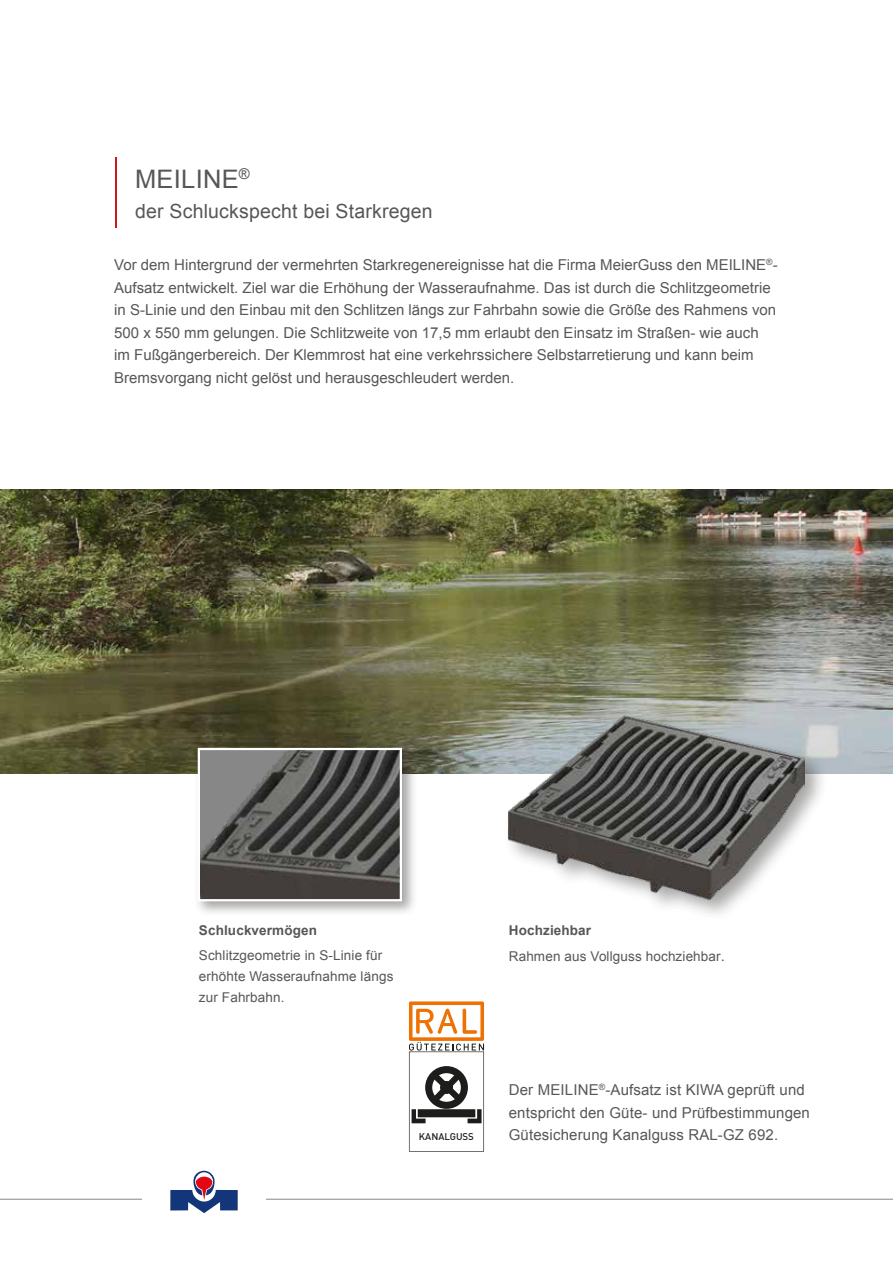
<style>
.page{position:relative;width:893px;height:1263px;background:#fff}
.page>*{position:absolute;margin:0;border:0;box-sizing:border-box;transform-origin:0 0}
.t1{font:25.5px "Arial";letter-spacing:.01em;color:#575756}
.t2{font:19.5px "Arial";letter-spacing:.01em;color:#575756}
.t3{font:15px/22.5px "Arial";color:#575756}
.t4{font:13.5px/21px "Arial";letter-spacing:.01em;color:#575756}
.t5{font:700 13.5px "Arial";letter-spacing:.01em;color:#575756}
.t6{font:500 9.75px "DIN Pro";color:#1d1d1b}
.s1{font-weight:700}
.s2{font-size:15px}
</style>
<div class="page">
<img style="left:0;top:489px;width:893px;height:285px">
<hr style="left:115px;top:157px;width:2px;height:70px;background:#cd1719">
<div style="left:194px;top:744px;width:224px;height:173px;background:#1d1d1b;opacity:.4"></div>
<img style="left:201px;top:751px;width:198px;height:147px">
<div style="left:198px;top:748px;width:204px;height:153px;border:2px solid #fff"></div>
<div style="left:503px;top:711px;width:325px;height:211px;background:#1d1d1b;opacity:.4"></div>
<img style="left:508px;top:715px;width:296px;height:202px">
<hr style="left:0;top:1199px;width:893px;height:1px;background:#878787">
<div style="left:143px;top:1165px;width:123px;height:49px;background:#fff"></div>
<svg style="left:170px;top:1171px;width:68px;height:42px"></svg>
<svg style="left:409px;top:1001px;width:75px;height:151px"></svg>
<h1 class="t1" style="left:135px;top:162px;width:116px">MEILINE<sup>®</sup></h1>
<h2 class="t2" style="left:135px;top:198px;width:299px">der Schluckspecht bei Starkregen</h2>
<p class="t3" style="left:114px;top:254px;width:665px">Vor dem Hintergrund der vermehrten Starkregenereignisse hat die Firma MeierGuss den MEILINE<sup>®</sup>- Aufsatz entwickelt. Ziel war die Erhöhung der Wasseraufnahme. Das ist durch die Schlitzgeometrie in S-Linie und den Einbau mit den Schlitzen längs zur Fahrbahn sowie die Größe des Rahmens von 500 x 550 mm gelungen. Die Schlitzweite von 17,5 mm erlaubt den Einsatz im Straßen- wie auch im Fußgängerbereich. Der Klemmrost hat eine verkehrssichere Selbstarretierung und kann beim Bremsvorgang nicht gelöst und herausgeschleudert werden.</p>
<p class="t5" style="left:199px;top:921px;width:120px">Schluckvermögen</p>
<p class="t4" style="left:199px;top:945px;width:196px">Schlitzgeometrie in S-Linie für erhöhte Wasseraufnahme längs zur Fahrbahn.</p>
<p class="t4" style="left:509px;top:917px;width:218px;line-height:26.7px"><span class="s1">Hochziehbar<br></span>Rahmen aus Vollguss hochziehbar<span class="s2">.</span></p>
<p class="t3" style="left:509px;top:1079px;width:303px">Der MEILINE<sup>®</sup>-Aufsatz ist KIWA geprüft und entspricht den Güte- und Prüfbestimmungen</p>
<p class="t6" style="left:419px;top:1129px;width:57px">KANALGUSS</p>
<p class="t3" style="left:509px;top:1124px;width:271px">Gütesicherung Kanalguss RAL-GZ 692.</p>
</div>
